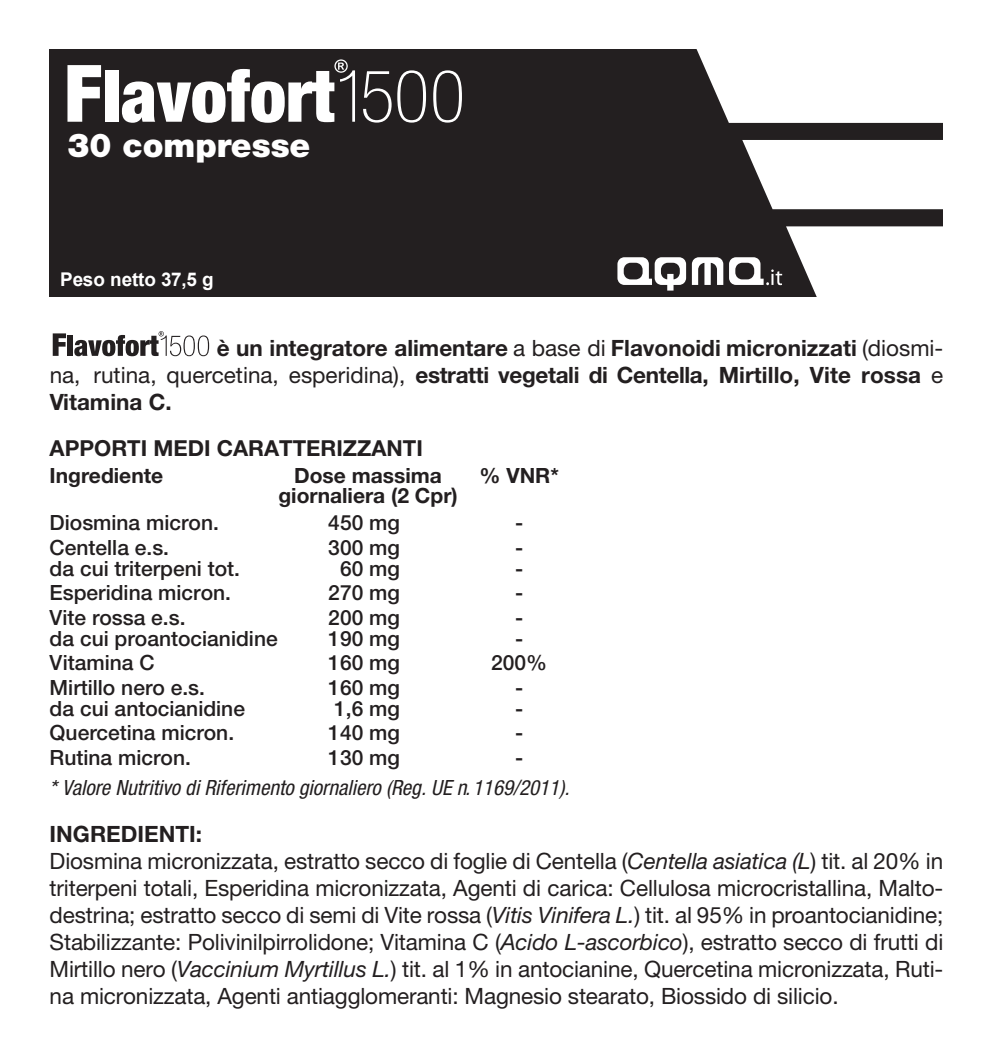
<style>
.page{position:relative;width:993px;height:1049px;background:#fff}
.page>*{position:absolute;margin:0;border:0;box-sizing:border-box;transform-origin:0 0}
.t1{font:900 33px "Helvetica Neue LT Std";color:#fff}
.t2{font:22.5px/27px "Helvetica Neue LT Std";letter-spacing:-.005em;color:#231f20}
.t3{font:700 22.5px/27px "Helvetica Neue LT Std";letter-spacing:-.01em;color:#231f20;text-align:justify}
.t4{font:700 22px "Helvetica Neue LT Std";color:#231f20}
.t5{font:500 21px "Helvetica Neue LT Std";color:#231f20}
.t6{font:italic condensed 21px "Helvetica Neue LT Std";color:#231f20}
.t7{font:700 21px "Helvetica Neue LT Std";color:#231f20}
.t8{font:700 19px "Arial";letter-spacing:-.01em;color:#fff}
.s1{font-weight:400}
.s2{font-weight:700}
.s3{font-style:italic}
</style>
<div class="page">
<svg style="left:53px;top:333px;width:13px;height:23px"></svg>
<div style="left:68px;top:335px;width:5px;height:21px;background:#231f20"></div>
<svg style="left:74px;top:331px;width:135px;height:25px"></svg>
<div style="left:50px;top:50px;width:892px;height:247px;background:#231f20"></div>
<svg style="left:696px;top:49px;width:247px;height:248px;fill:#fff"></svg>
<svg style="left:617px;top:257px;width:164px;height:34px"></svg>
<svg style="left:67px;top:65px;width:34px;height:57px"></svg>
<div style="left:105px;top:70px;width:13px;height:52px;background:#fff"></div>
<svg style="left:122px;top:59px;width:233px;height:64px"></svg>
<svg style="left:363px;top:71px;width:28px;height:52px"></svg>
<svg style="left:397px;top:70px;width:29px;height:53px"></svg>
<svg style="left:433px;top:70px;width:29px;height:53px"></svg>
<h1 class="t1" style="left:67px;top:125px;width:244px">30 compresse</h1>
<p class="t8" style="left:60px;top:267px;width:155px">Peso netto 37,5 g</p>
<p class="t3" style="left:50px;top:334px;width:894px;text-indent:167px">è un integratore alimentare <span class="s1">a base di</span> Flavonoidi micronizzati <span class="s1">(diosmi&shy;na, rutina, quercetina, esperidina),</span> estratti vegetali di Centella, Mirtillo, Vite rossa <span class="s1">e </span>Vitamina C.</p>
<p class="t4" style="left:50px;top:435px;width:374px">APPORTI MEDI CARATTERIZZANTI</p>
<p class="t7" style="left:50px;top:463px;width:115px">Ingrediente</p>
<p class="t7" style="left:294px;top:463px;width:149px">Dose massima</p>
<p class="t7" style="left:479px;top:463px;width:81px">% VNR*</p>
<p class="t7" style="left:278px;top:483px;width:181px">giornaliera (2 Cpr)</p>
<p class="t5" style="left:50px;top:510px;width:171px">Diosmina micron.</p>
<p class="t5" style="left:328px;top:510px;width:73px">450 mg</p>
<p class="t5" style="left:515px;top:510px;width:10px">-</p>
<p class="t5" style="left:50px;top:535px;width:121px">Centella e.s.</p>
<p class="t5" style="left:328px;top:535px;width:73px">300 mg</p>
<p class="t5" style="left:515px;top:535px;width:10px">-</p>
<p class="t5" style="left:50px;top:556px;width:192px">da cui triterpeni tot.</p>
<p class="t5" style="left:340px;top:556px;width:61px">60 mg</p>
<p class="t5" style="left:515px;top:556px;width:10px">-</p>
<p class="t5" style="left:50px;top:580px;width:183px">Esperidina micron.</p>
<p class="t5" style="left:328px;top:580px;width:73px">270 mg</p>
<p class="t5" style="left:515px;top:580px;width:10px">-</p>
<p class="t5" style="left:50px;top:605px;width:137px">Vite rossa e.s.</p>
<p class="t5" style="left:328px;top:605px;width:73px">200 mg</p>
<p class="t5" style="left:515px;top:605px;width:10px">-</p>
<p class="t5" style="left:50px;top:626px;width:229px">da cui proantocianidine</p>
<p class="t5" style="left:328px;top:626px;width:73px">190 mg</p>
<p class="t5" style="left:515px;top:626px;width:10px">-</p>
<p class="t5" style="left:50px;top:650px;width:106px">Vitamina C</p>
<p class="t5" style="left:328px;top:650px;width:73px">160 mg</p>
<p class="t5" style="left:491px;top:650px;width:58px">200%</p>
<p class="t5" style="left:50px;top:675px;width:157px">Mirtillo nero e.s.</p>
<p class="t5" style="left:328px;top:675px;width:73px">160 mg</p>
<p class="t5" style="left:515px;top:675px;width:10px">-</p>
<p class="t5" style="left:50px;top:696px;width:197px">da cui antocianidine</p>
<p class="t5" style="left:334px;top:696px;width:67px">1,6 mg</p>
<p class="t5" style="left:515px;top:696px;width:10px">-</p>
<p class="t5" style="left:50px;top:720px;width:186px">Quercetina micron.</p>
<p class="t5" style="left:328px;top:720px;width:73px">140 mg</p>
<p class="t5" style="left:515px;top:720px;width:10px">-</p>
<p class="t5" style="left:50px;top:745px;width:143px">Rutina micron.</p>
<p class="t5" style="left:328px;top:745px;width:73px">130 mg</p>
<p class="t5" style="left:515px;top:745px;width:10px">-</p>
<p class="t6" style="left:50px;top:775px;width:521px">* Valore Nutritivo di Riferimento giornaliero (Reg. UE n. 1169/2011).</p>
<p class="t2" style="left:50px;top:820px;width:895px"><span class="s2">INGREDIENTI:<br></span>Diosmina micronizzata, estratto secco di foglie di Centella (<span class="s3">Centella asiatica (L</span>) tit. al 20% in triterpeni totali, Esperidina micronizzata, Agenti di carica: Cellulosa microcristallina, Malto&shy;destrina; estratto secco di semi di Vite rossa (<span class="s3">Vitis Vinifera L.</span>) tit. al 95% in proantocianidine; Stabilizzante: Polivinilpirrolidone; Vitamina C (<span class="s3">Acido L-ascorbico</span>), estratto secco di frutti di Mirtillo nero (<span class="s3">Vaccinium Myrtillus L.</span>) tit. al 1% in antocianine, Quercetina micronizzata, Ruti&shy;na micronizzata, Agenti antiagglomeranti: Magnesio stearato, Biossido di silicio.</p>
</div>
